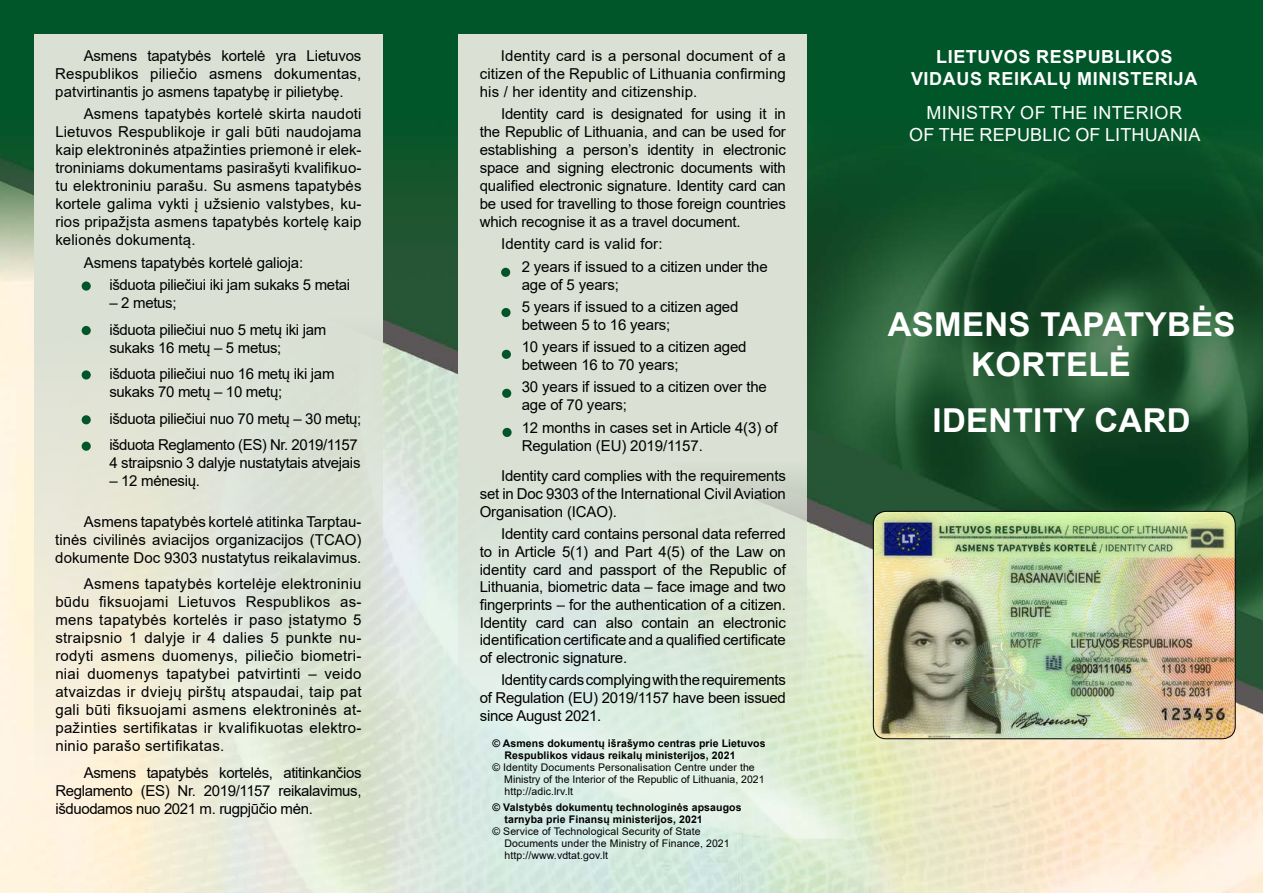
<style>
.page{position:relative;width:1263px;height:893px;background:#fff}
.page>*{position:absolute;margin:0;border:0;box-sizing:border-box;transform-origin:0 0}
.t1{font:700 33px/39.6px "Arial";letter-spacing:.01em;color:#fff}
.t2{font:18px/21.6px "Arial";letter-spacing:.01em;color:#fff}
.t3{font:700 18px/21.6px "Arial";letter-spacing:.035em;color:#fff}
.t4{font:15px/18px "Arial";letter-spacing:-.01em;color:#000}
.t5{font:10.5px/12px "Arial";letter-spacing:.01em;color:#000}
.t6{font:700 10.5px/12px "Arial";letter-spacing:.01em;color:#000}
</style>
<div class="page">
<img style="left:0;top:0;width:1263px;height:893px">
<svg style="left:34px;top:34px;width:349px;height:743px;background:#dfe3d5"></svg>
<div style="left:458px;top:34px;width:349px;height:705px;background:#dae0d4"></div>
<img style="left:873px;top:511px;width:362px;height:228px">
<div style="left:873px;top:511px;width:362px;height:228px;border:1px solid #000;border-radius:13px"></div>
<div style="left:82px;top:281px;width:9px;height:10px;background:#015528;border-radius:50%"></div>
<div style="left:82px;top:326px;width:9px;height:9px;background:#015528;border-radius:50%"></div>
<div style="left:82px;top:370px;width:9px;height:10px;background:#015528;border-radius:50%"></div>
<div style="left:82px;top:415px;width:9px;height:9px;background:#015528;border-radius:50%"></div>
<div style="left:82px;top:442px;width:9px;height:9px;background:#015528;border-radius:50%"></div>
<div style="left:501px;top:268px;width:9px;height:9px;background:#015528;border-radius:50%"></div>
<div style="left:501px;top:308px;width:10px;height:9px;background:#015528;border-radius:50%"></div>
<div style="left:502px;top:350px;width:9px;height:9px;background:#015528;border-radius:50%"></div>
<div style="left:502px;top:389px;width:9px;height:9px;background:#015528;border-radius:50%"></div>
<div style="left:502px;top:428px;width:10px;height:9px;background:#015528;border-radius:50%"></div>
<p class="t4" style="left:55px;top:46px;width:308px;text-align:justify;text-indent:28px">Asmens tapatybės kortelė yra Lietuvos Respublikos piliečio asmens dokumentas, patvirtinantis jo asmens tapatybę ir pilietybę.</p>
<p class="t4" style="left:55px;top:105px;width:308px;text-align:justify;text-indent:28px">Asmens tapatybės kortelė skirta naudoti Lietuvos Respublikoje ir gali būti naudojama kaip elektroninės atpažinties priemonė ir elek&shy;troniniams dokumentams pasirašyti kvalifikuo&shy;tu elektroniniu parašu. Su asmens tapatybės kortele galima vykti į užsienio valstybes, ku&shy;rios pripažįsta asmens tapatybės kortelę kaip kelionės dokumentą.</p>
<p class="t4" style="left:109px;top:251px;width:242px;line-height:22.2px;text-indent:-26px">Asmens tapatybės kortelė galioja: išduota piliečiui iki jam sukaks 5 metai</p>
<p class="t4" style="left:109px;top:289px;width:219px;line-height:26.5px">– 2 metus;<br>išduota piliečiui nuo 5 metų iki jam</p>
<p class="t4" style="left:109px;top:334px;width:227px;line-height:26.5px">sukaks 16 metų – 5 metus;<br>išduota piliečiui nuo 16 metų iki jam</p>
<p class="t4" style="left:109px;top:378px;width:254px;line-height:26.5px">sukaks 70 metų – 10 metų;<br>išduota piliečiui nuo 70 metų – 30 metų; išduota Reglamento (ES) Nr. 2019/1157</p>
<p class="t4" style="left:109px;top:454px;width:253px">4 straipsnio 3 dalyje nustatytais atvejais</p>
<p class="t4" style="left:109px;top:472px;width:92px">– 12 mėnesių.</p>
<p class="t4" style="left:55px;top:512px;width:308px;text-align:justify;text-indent:28px">Asmens tapatybės kortelė atitinka Tarptau&shy;tinės civilinės aviacijos organizacijos (TCAO) dokumente Doc 9303 nustatytus reikalavimus.</p>
<p class="t4" style="left:55px;top:575px;width:308px;text-align:justify;text-indent:29px">Asmens tapatybės kortelėje elektroniniu būdu fiksuojami Lietuvos Respublikos as&shy;mens tapatybės kortelės ir paso įstatymo 5 straipsnio 1 dalyje ir 4 dalies 5 punkte nu&shy;rodyti asmens duomenys, piliečio biometri&shy;niai duomenys tapatybei patvirtinti – veido atvaizdas ir dviejų pirštų atspaudai, taip pat gali būti fiksuojami asmens elektroninės at&shy;pažinties sertifikatas ir kvalifikuotas elektro&shy;ninio parašo sertifikatas.</p>
<p class="t4" style="left:55px;top:763px;width:308px;text-align:justify;text-indent:29px">Asmens tapatybės kortelės, atitinkančios Reglamento (ES) Nr. 2019/1157 reikalavimus, išduodamos nuo 2021 m. rugpjūčio mėn.</p>
<p class="t4" style="left:480px;top:46px;width:308px;text-align:justify;text-indent:21px">Identity card is a personal document of a citizen of the Republic of Lithuania confirming his / her identity and citizenship.</p>
<p class="t4" style="left:480px;top:105px;width:308px;text-align:justify;text-indent:21px">Identity card is designated for using it in the Republic of Lithuania, and can be used for establishing a person’s identity in electronic space and signing electronic documents with qualified electronic signature. Identity card can be used for travelling to those foreign countries which recognise it as a travel document.</p>
<p class="t4" style="left:522px;top:233px;width:247px;line-height:22.2px;text-indent:-21px">Identity card is valid for:<br>2 years if issued to a citizen under the</p>
<p class="t4" style="left:522px;top:273px;width:218px;line-height:22.2px">age of 5 years;<br>5 years if issued to a citizen aged</p>
<p class="t4" style="left:522px;top:313px;width:226px;line-height:22.2px">between 5 to 16 years;<br>10 years if issued to a citizen aged</p>
<p class="t4" style="left:522px;top:354px;width:247px;line-height:22.2px">between 16 to 70 years;<br>30 years if issued to a citizen over the</p>
<p class="t4" style="left:522px;top:394px;width:258px;line-height:22.2px">age of 70 years;<br>12 months in cases set in Article 4(3) of</p>
<p class="t4" style="left:501px;top:430px;width:286px;line-height:30.8px;text-indent:21px">Regulation (EU) 2019/1157.<br>Identity card complies with the requirements</p>
<p class="t4" style="left:480px;top:485px;width:308px">set in Doc 9303 of the I nternational CivilAviation<br>Organisation (I CAO).</p>
<p class="t4" style="left:480px;top:525px;width:308px;text-align:justify;text-indent:21px">I dentity card contains personal data referred to in Article 5(1) and Part 4(5) of the Law on identity card and passport of the Republic of Lithuania, biometric data – face image and two fingerprints – for the authentication of a citizen.<br>Identity card can also contain an electronic identification certificate and a qualified certificate of electronic signature.</p>
<p class="t4" style="left:480px;top:671px;width:308px;text-align:justify;text-indent:21px">Identitycardscomplyingwiththerequirements of Regulation (EU ) 2019/1157 have been issued since August 2021.</p>
<p class="t6" style="left:504px;top:737px;width:263px;text-indent:-12px">© Asmens dokumentų išrašymo centras prie Lietuvos<br>Respublikos vidaus reikalų ministerijos, 2021</p>
<p class="t5" style="left:504px;top:761px;width:262px;text-indent:-12px">© Identity Documents Personalisation Centre under the<br>Ministry of the I nterior of the Republic of Lithuania, 2021 http://adic.lrv.lt</p>
<p class="t6" style="left:504px;top:802px;width:239px;text-indent:-12px">© Valstybės dokumentų technologinės apsaugos tarnyba prie Finansų ministerijos, 2021</p>
<p class="t5" style="left:504px;top:825px;width:227px;text-indent:-12px">© Service of Technological Security of State<br>Documents under the Ministry of Finance, 2021 http://www.vdtat.gov.lt</p>
<p class="t3" style="left:911px;top:46px;width:263px;text-indent:25px">Lietuvos Respubli kos vidaus reikal</p>
<p class="t3" style="left:1058px;top:68px;width:73px">ų minister</p>
<p class="t3" style="left:1168px;top:68px;width:28px">ija</p>
<p class="t2" style="left:909px;top:102px;width:291px;text-indent:240px">ior<br>of the Republicof Lithuan ia</p>
<p class="t2" style="left:926px;top:102px;width:53px">Ministr</p>
<p class="t2" style="left:1003px;top:102px;width:84px">y of theInter</p>
<h1 class="t1" style="left:971px;top:305px;width:266px;text-indent:-83px">ASMENS TAPATYBĖS<br>KORTELĖ</h1>
<h1 class="t1" style="left:932px;top:401px;width:260px">IDENTITY CARD</h1>
</div>
